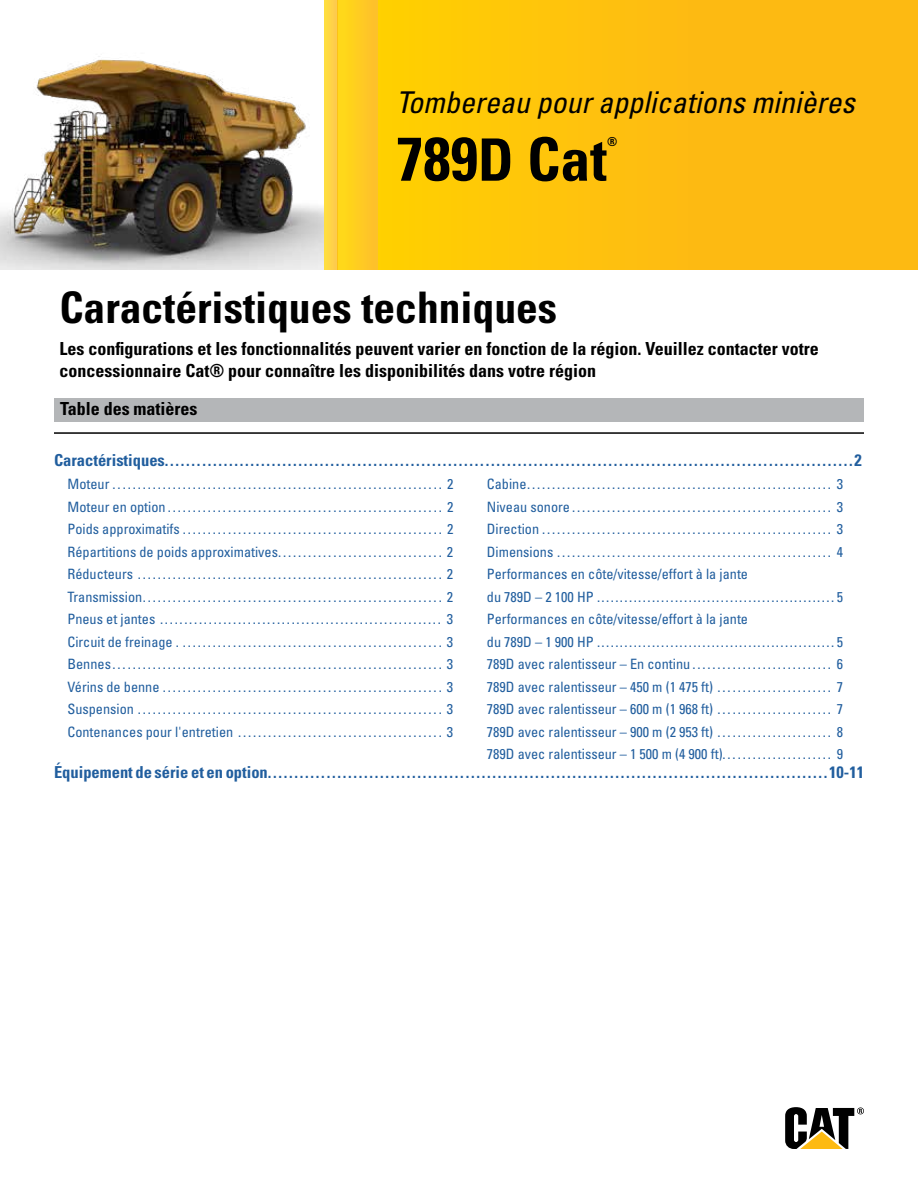
<style>
.page{position:relative;width:918px;height:1188px;background:#fff}
.page>*{position:absolute;margin:0;border:0;box-sizing:border-box;transform-origin:0 0}
.t1{font:700 condensed 61.5px "Univers LT Std";color:#000}
.t2{font:700 condensed 43.5px "Univers LT Std";color:#000}
.t3{font:italic condensed 30px "Univers LT Std";color:#000}
.t4{font:700 condensed 18px/21.6px "Univers LT Std";color:#000}
.t5{font:700 condensed 16.5px "Univers LT Std";color:#215e9e}
.t6{font:condensed 14.25px/22.5px "Univers LT Std";color:#215e9e;text-align:justify}
.t7{font:700 condensed 12.3px "Univers LT Std";color:#000}
.s1{font-size:58.5px}
.s2{font-size:60px}
</style>
<div class="page">
<svg style="left:785px;top:1107px;width:79px;height:42px"></svg>
<img style="left:0;top:56px;width:324px;height:214px">
<div style="left:378px;top:0;width:540px;height:270px;background:linear-gradient(to right,#ffcd04,#fdb517)"></div>
<div style="left:338px;top:0;width:40px;height:270px;background:#ffcd21"></div>
<div style="left:324px;top:0;width:14px;height:270px;background:#ffd347"></div>
<div style="left:54px;top:398px;width:810px;height:23px;background:#b4b6b8"></div>
<hr style="left:54px;top:432px;width:810px;height:2px;background:#000">
<h3 class="t3" style="left:396px;top:84px;width:460px">Tombereau pour applications minières</h3>
<h1 class="t1" style="left:396px;top:121px;width:213px">789<span class="s1">D</span> <span class="s2">Cat</span></h1>
<p class="t7" style="left:607px;top:134px;width:12px">®</p>
<h2 class="t2" style="left:59px;top:281px;width:499px">Caractéristiques techniques</h2>
<p class="t4" style="left:59px;top:338px;width:761px">Les configurations et les fonctionnalités peuvent varier en fonction de la région. Veuillez contacter votre concessionnaire Cat® pour connaître les disponibilités dans votre région</p>
<p class="t4" style="left:60px;top:398px;width:139px">Table des matières</p>
<p class="t5" style="left:54px;top:450px;width:809px">Caractéristiques.................................................................................................................................2</p>
<p class="t6" style="left:67px;top:473px;width:387px">Moteur.................................................................. 2<br>Moteur en option....................................................... 2<br>Poids approximatifs.................................................... 2<br>Répartitions de poids approximatives................................. 2<br>Réducteurs ............................................................. 2<br>Transmission............................................................ 2<br>Pneus et jantes .......................................................... 3<br>Circuit de freinage . .................................................... 3<br>Bennes.................................................................. 3<br>Vérins de benne........................................................ 3<br>Suspension ............................................................. 3<br>Contenances pour l'entretien ......................................... 3</p>
<p class="t6" style="left:487px;top:473px;width:358px;text-align:left">Cabine............................................................. 3<br>Niveau sonore.................................................... 3<br>Direction.......................................................... 3<br>Dimensions ....................................................... 4<br>Performances en côte/vitesse/effort à la jante<br>du 789D – 2 100 HP ....................................................5<br>Performances en côte/vitesse/effort à la jante<br>du 789D – 1 900 HP ....................................................5<br>789D avec ralentisseur – En continu............................ 6<br>789D avec ralentisseur – 450 m (1 475 ft) ....................... 7<br>789D avec ralentisseur – 600 m (1 968 ft) ....................... 7<br>789D avec ralentisseur – 900 m (2 953 ft) ....................... 8<br>789D avec ralentisseur – 1 500 m (4 900 ft)...................... 9</p>
<p class="t5" style="left:54px;top:762px;width:812px">Équipement de série et en option.........................................................................................................10-11</p>
</div>
